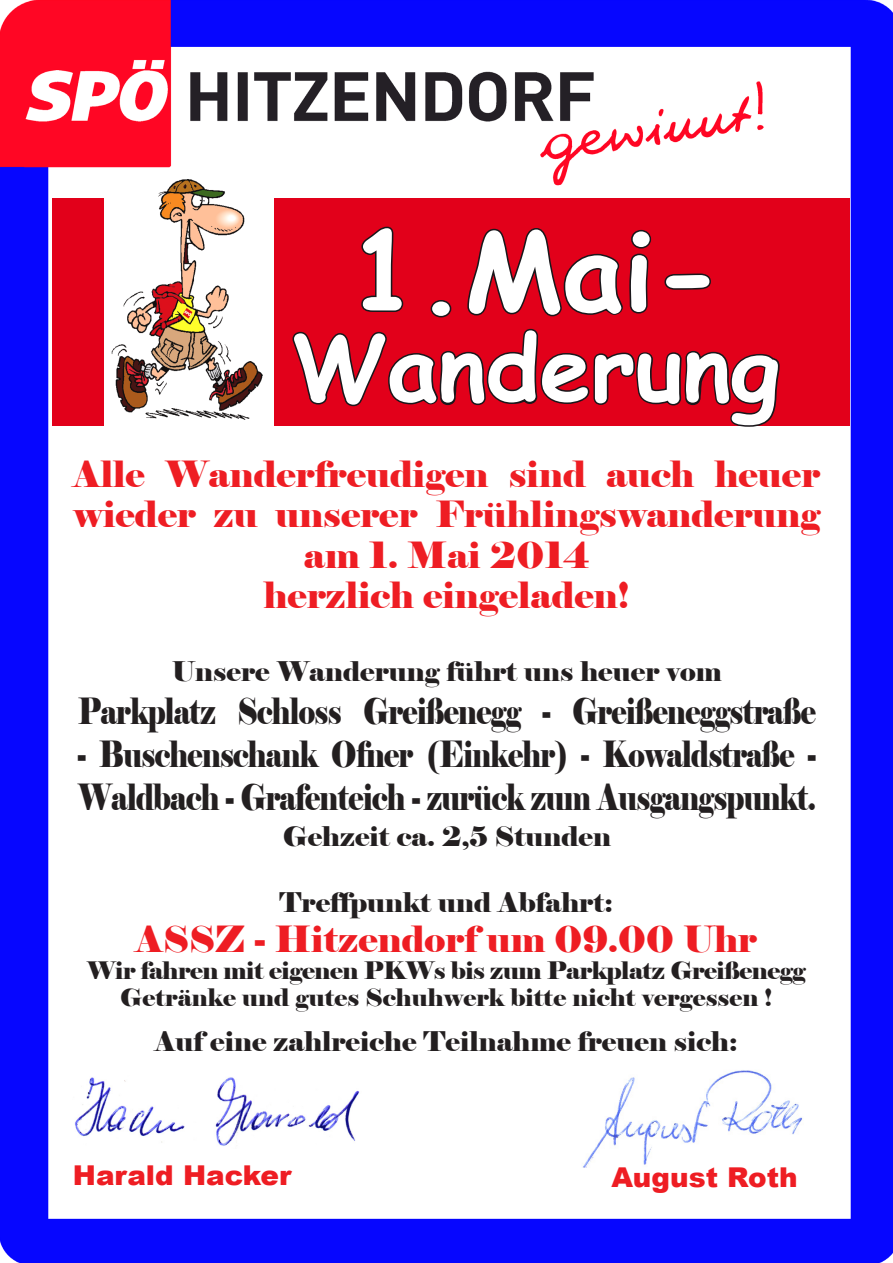
<style>
.page{position:relative;width:893px;height:1263px;background:#fff}
.page>*{position:absolute;margin:0;border:0;box-sizing:border-box;transform-origin:0 0}
.t1{font:700 108px "Comic Sans MS";color:#fff}
.t2{font:700 90px "Comic Sans MS";color:#fff}
.t3{font:36px/43.2px "Elephant";letter-spacing:-.025em;color:#231f20;scale:.8 1}
.t4{font:36px/40.5px "Elephant";color:#ee1d23}
.t5{font:900 27.3px "Arial";color:#ee1d23}
.t6{font:27px "Elephant";color:#231f20}
.t7{font:24px "Elephant";letter-spacing:-.02em;color:#231f20}
.t8{font:24px "Elephant";color:#231f20}
</style>
<div class="page">
<img style="left:0;top:0;width:893px;height:1263px">
<img style="left:73px;top:1075px;width:288px;height:74px">
<img style="left:581px;top:1069px;width:223px;height:99px">
<div style="left:52px;top:198px;width:798px;height:228px;background:#e2001a"></div>
<svg style="left:290px;top:226px;width:491px;height:239px"></svg>
<img style="left:104px;top:171px;width:169px;height:261px">
<p class="t1" style="left:350px;top:191px;width:373px">1.Mai-</p>
<p class="t2" style="left:292px;top:301px;width:489px">Wanderung</p>
<p class="t4" style="left:73px;top:454px;width:748px">Alle Wanderfreudigen sind auch heuer wieder zu unserer Frühlingswanderung</p>
<p class="t4" style="left:264px;top:535px;width:367px;text-align:center">am 1. Mai 2014 herzlich eingeladen!</p>
<p class="t6" style="left:172px;top:654px;width:552px">Unsere Wanderung führt uns heuer vom</p>
<p class="t3" style="left:78px;top:690px;width:924px">Parkplatz Schloss Greißenegg - Greißeneggstraße</p>
<p class="t3" style="left:78px;top:733px;width:924px">- Buschenschank Ofner (Einkehr) - Kowaldstraße -<br>Waldbach - Grafenteich - zurück zum Ausgangspunkt.</p>
<p class="t6" style="left:283px;top:820px;width:330px">Gehzeit ca. 2,5 Stunden</p>
<p class="t6" style="left:280px;top:885px;width:335px">Treffpunkt und Abfahrt:</p>
<p class="t4" style="left:136px;top:920px;width:623px">ASSZ - Hitzendorf um 09.00 Uhr</p>
<p class="t7" style="left:87px;top:956px;width:721px">Wir fahren mit eigenen PKWs bis zum Parkplatz Greißenegg</p>
<p class="t8" style="left:120px;top:983px;width:654px">Getränke und gutes Schuhwerk bitte nicht vergessen !</p>
<p class="t6" style="left:155px;top:1025px;width:584px">Auf eine zahlreiche Teilnahme freuen sich:</p>
<p class="t5" style="left:73px;top:1156px;width:220px">Harald Hacker</p>
<p class="t5" style="left:612px;top:1157px;width:188px">August Roth</p>
</div>
